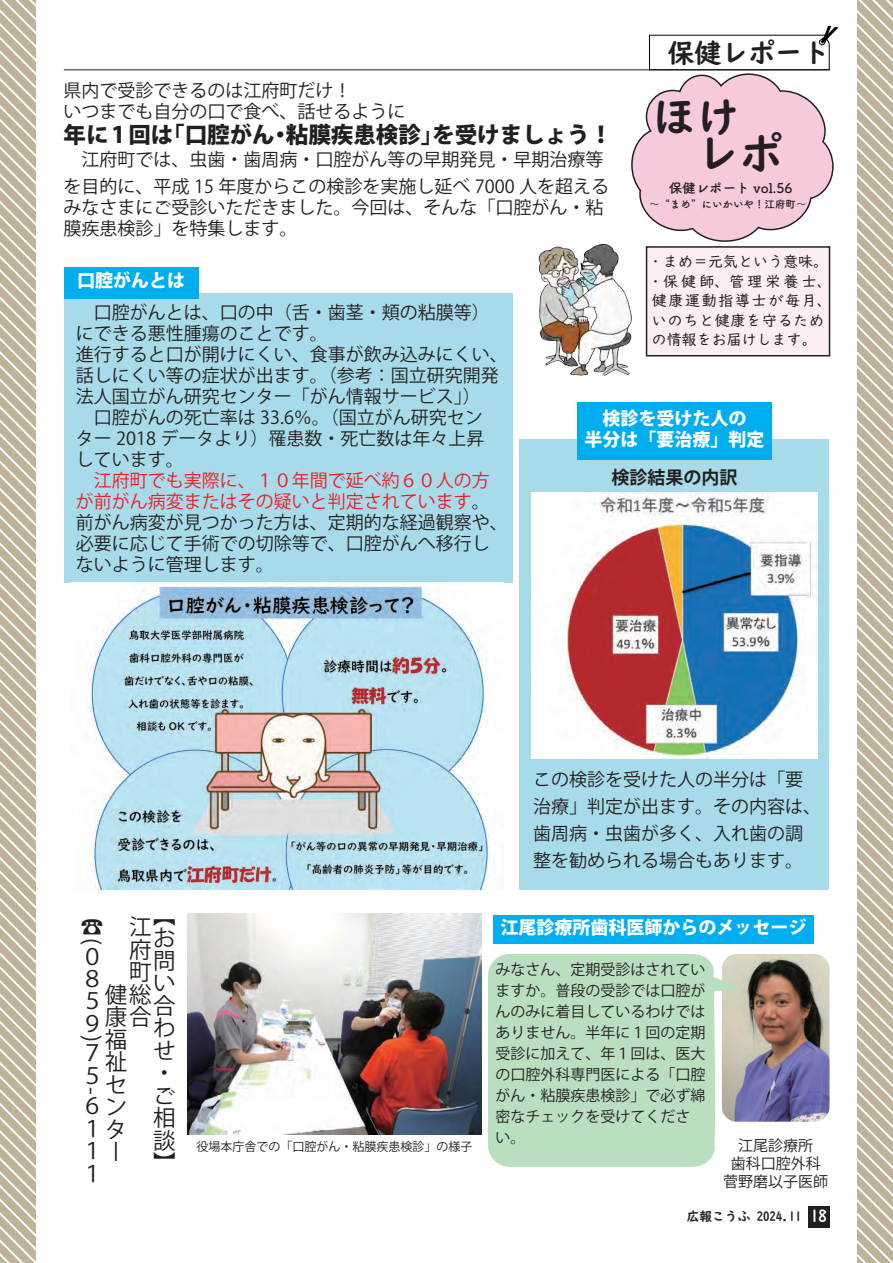
<style>
.page{position:relative;width:893px;height:1263px;background:#fff}
.page>*{position:absolute;margin:0;border:0;box-sizing:border-box;transform-origin:0 0}
.t1{font:43.5px/37.5px "UD Digi Kyokasho N B";color:#231f20}
.t2{font:27px "UD Digi Kyokasho N B";color:#231f20}
.t3{font:22.5px/22.5px "Koz Go Pr 6 N";color:#231f20;text-align:justify}
.t4{font:800 22.5px "Koz Go Pr 6 N";color:#231f20}
.t5{font:18px/21px "Koz Go Pr 6 N";color:#231f20}
.t6{font:800 18px/21px "Koz Go Pr 6 N";color:#fff;text-align:center}
.t7{font:700 18px "Koz Go Pr 6 N";color:#231f20}
.t8{font:15px/21px "Koz Go Pr 6 N";color:#231f20}
.t9{font:15px/19.5px "UD Digi Kyokasho NP R";letter-spacing:.05em;color:#231f20}
.t10{font:13.5px "Tsuku B Rd Gothic Std B";color:#231f20}
.t11{font:12.75px "UD Digi Kyokasho N B";color:#231f20}
.t12{font:12px "Koz Go Pr 6 N";color:#231f20}
.t13{font:10.5px "Tsuku B Rd Gothic Std B";color:#231f20}
.s1{color:#ee1d23}
.s2{font-size:16.5px;color:#fff}
</style>
<div class="page">
<svg style="left:858px;top:0;width:35px;height:1263px;background:#cbc1ad"></svg>
<svg style="left:0;top:0;width:36px;height:1263px;background:#cbc1ad"></svg>
<div style="left:64px;top:293px;width:448px;height:290px;background:#a7dbe9"></div>
<div style="left:520px;top:439px;width:309px;height:450px;background:#a7dbe9"></div>
<div style="left:646px;top:246px;width:184px;height:110px;background:#fdeef4;border:2px solid #231f20"></div>
<div style="left:808px;top:1206px;width:21px;height:22px;background:#231f20"></div>
<hr style="left:64px;top:69px;width:765px;height:1px;background:#231f20">
<div style="left:64px;top:267px;width:135px;height:31px;background:#00aeef"></div>
<div style="left:577px;top:403px;width:195px;height:57px;background:#00aeef"></div>
<div style="left:493px;top:915px;width:321px;height:29px;background:#00aeef"></div>
<img style="left:531px;top:493px;width:286px;height:265px">
<img style="left:187px;top:914px;width:295px;height:220px">
<img style="left:87px;top:583px;width:417px;height:306px">
<img style="left:742px;top:954px;width:87px;height:168px">
<svg style="left:488px;top:954px;width:254px;height:213px;background:#bdddc2"></svg>
<svg style="left:630px;top:26px;width:208px;height:216px"></svg>
<img style="left:512px;top:234px;width:174px;height:147px">
<p class="t5" style="left:64px;top:80px;width:344px">県内で受診できるのは江府町だけ！<br>いつまでも自分の口で食べ、話せるように</p>
<p class="t4" style="left:64px;top:122px;width:550px">年に 1 回は「口腔がん・粘膜疾患検診」を受けましょう！</p>
<p class="t5" style="left:64px;top:146px;width:547px;line-height:27px">　江府町では、虫歯・歯周病・口腔がん等の早期発見・早期治療等を目的に、平成 15 年度からこの検診を実施し延べ 7000 人を超える</p>
<p class="t5" style="left:64px;top:197px;width:542px">みなさまにご受診いただきました。今回は、そんな「口腔がん・粘膜疾患検診」を特集します。</p>
<h2 class="t2" style="left:667px;top:36px;width:164px">保健レポート</h2>
<h1 class="t1" style="left:696px;top:98px;width:88px;text-indent:-44px">ほけレポ</h1>
<p class="t10" style="left:669px;top:177px;width:139px">保健レポート vol.56　</p>
<p class="t13" style="left:649px;top:196px;width:159px">～“まめ”にいかいや！江府町～</p>
<p class="t6" style="left:77px;top:270px;width:109px">口腔がんとは</p>
<p class="t5" style="left:76px;top:302px;width:434px">　口腔がんとは、口の中（舌・歯茎・頬の粘膜等）にできる悪性腫瘍のことです。<br>進行すると口が開けにくい、食事が飲み込みにくい、話しにくい等の症状が出ます。（参考：国立研究開発法人国立がん研究センター「がん情報サービス」）<br>　口腔がんの死亡率は 33.6％。（国立がん研究セン<br>ター 2018 データより）罹患数・死亡数は年々上昇<br>しています。</p>
<p class="t5" style="left:76px;top:470px;width:434px;text-indent:18px"><span class="s1">江府町でも実際に、１０年間で延べ約６０人の方が前がん病変またはその疑いと判定されています</span>。前がん病変が見つかった方は、定期的な経過観察や、必要に応じて手術での切除等で、口腔がんへ移行しないように管理します。</p>
<p class="t9" style="left:648px;top:252px;width:185px">・まめ＝元気という意味。・保健師、管理栄養士、健康運動指導士が毎月、いのちと健康を守るための情報をお届けします。</p>
<p class="t6" style="left:584px;top:408px;width:181px">検診を受けた人の<br>半分は「要治療」判定</p>
<p class="t7" style="left:611px;top:467px;width:127px">検診結果の内訳</p>
<p class="t5" style="left:533px;top:766px;width:290px;line-height:27px">この検診を受けた人の半分は「要治療」判定が出ます。その内容は、歯周病・虫歯が多く、入れ歯の調整を勧められる場合もあります。</p>
<p class="t3" style="left:129px;top:916px;width:23px">江府町</p>
<p class="t3" style="left:153px;top:905px;width:24px;text-align:left">【お問い合わせ・ご相談】</p>
<p class="t3" style="left:81px;top:916px;width:23px">☎</p>
<p class="t3" style="left:105px;top:931px;width:48px;line-height:42.3px;text-align:center">　健総</p>
<p class="t3" style="left:105px;top:1006px;width:48px">康合</p>
<p class="t3" style="left:105px;top:1029px;width:23px">福</p>
<p class="t3" style="left:105px;top:1051px;width:23px">祉</p>
<p class="t3" style="left:105px;top:1074px;width:22px">セ</p>
<p class="t3" style="left:81px;top:1096px;width:46px">６ン</p>
<p class="t3" style="left:105px;top:1119px;width:20px">タ</p>
<p class="t3" style="left:105px;top:1141px;width:14px">ー</p>
<p class="t3" style="left:103px;top:938px;width:8px;rotate:90deg">(</p>
<p class="t3" style="left:81px;top:945px;width:19px">０<br>８<br>５<br>９</p>
<p class="t3" style="left:103px;top:1035px;width:8px;rotate:90deg">)</p>
<p class="t3" style="left:81px;top:1042px;width:18px">７<br>５</p>
<p class="t3" style="left:103px;top:1087px;width:9px;rotate:90deg">-</p>
<p class="t3" style="left:81px;top:1118px;width:15px">１<br>１<br>１</p>
<p class="t12" style="left:197px;top:1140px;width:277px">役場本庁舎での「口腔がん・粘膜疾患検診」の様子</p>
<p class="t6" style="left:501px;top:917px;width:307px">江尾診療所歯科医師からのメッセージ</p>
<p class="t8" style="left:495px;top:959px;width:211px">みなさん、定期受診はされていますか。普段の受診では口腔がんのみに着目しているわけではありません。半年に１回の定期受診に加えて、年１回は、医大の口腔外科専門医による「口腔がん・粘膜疾患検診」で必ず綿密なチェックを受けてください。</p>
<p class="t8" style="left:723px;top:1136px;width:106px;line-height:18px;text-align:center">江尾診療所<br>歯科口腔外科菅野磨以子医師</p>
<p class="t11" style="left:687px;top:1208px;width:142px">広報こうふ 2024.11 <span class="s2">18</span></p>
</div>
